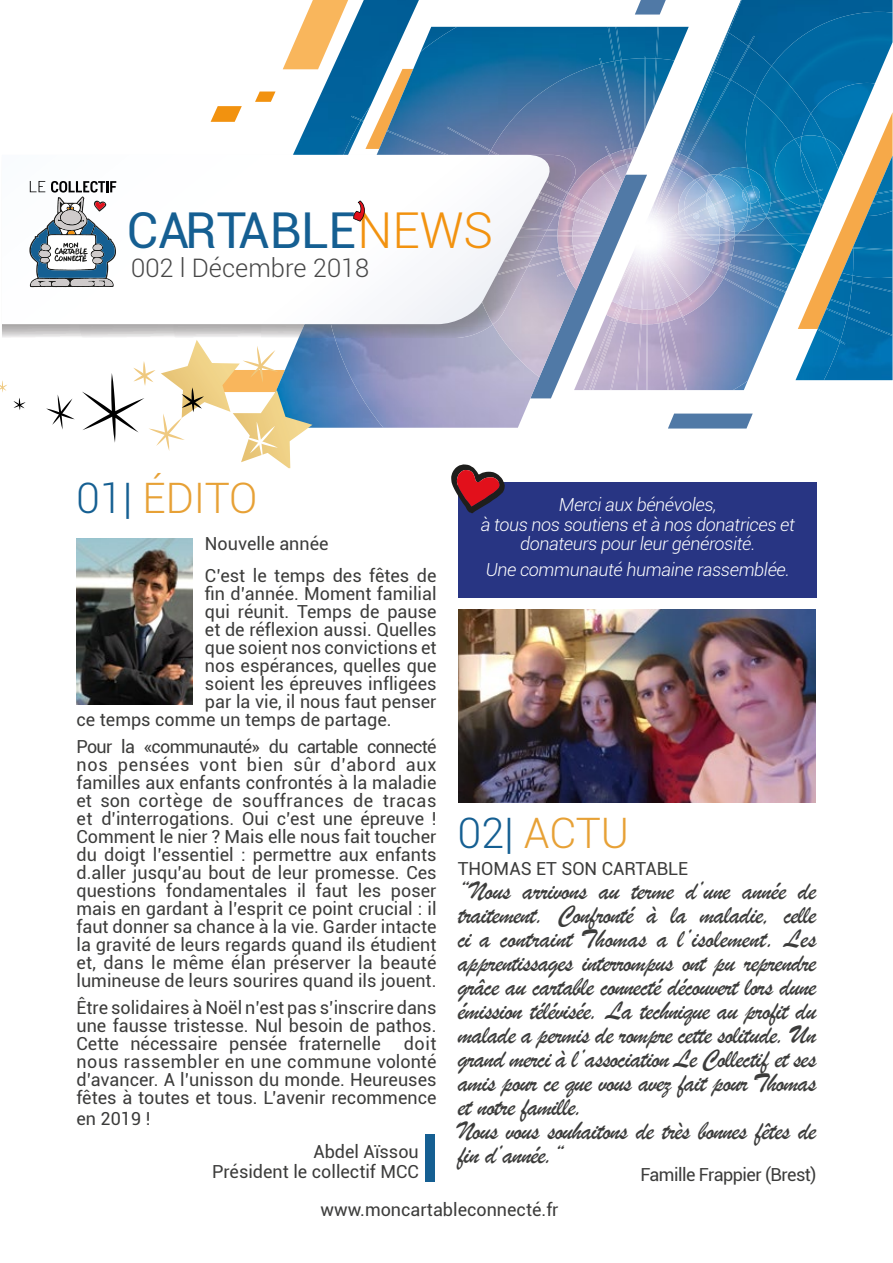
<style>
.page{position:relative;width:893px;height:1263px;background:#fff}
.page>*{position:absolute;margin:0;border:0;box-sizing:border-box;transform-origin:0 0}
.t1{font:49.5px "Roboto";color:#155f92}
.t2{font:300 42px "Roboto";color:#e7a136}
.t3{font:27px/24px "Brush Script";letter-spacing:-.03em;color:#3c3c3b}
.t4{font:300 25.5px "Roboto";color:#474747}
.t5{font:18px/18px "Roboto";color:#3c3c3b;text-align:justify}
.t6{font:italic 300 18px/19.5px "Roboto";letter-spacing:-.02em;color:#fff;text-align:center}
.t7{font:18px "Roboto";letter-spacing:-.03em;color:#3c3c3b}
.s1{font-weight:300;color:#f2920f}
.s2{color:#155f92}
</style>
<div class="page">
<img style="left:260px;top:0;width:632px;height:428px">
<img style="left:335px;top:27px;width:518px;height:401px">
<img style="left:488px;top:58px;width:314px;height:319px">
<img style="left:558px;top:147px;width:176px;height:177px">
<img style="left:656px;top:27px;width:3px;height:32px">
<img style="left:653px;top:58px;width:4px;height:53px">
<img style="left:608px;top:27px;width:13px;height:34px">
<img style="left:620px;top:60px;width:14px;height:88px">
<img style="left:727px;top:0;width:15px;height:33px">
<img style="left:712px;top:32px;width:16px;height:39px">
<img style="left:679px;top:71px;width:34px;height:83px">
<img style="left:677px;top:153px;width:3px;height:11px">
<img style="left:614px;top:61px;width:17px;height:87px">
<img style="left:630px;top:148px;width:44px;height:16px">
<svg style="left:748px;top:36px;width:7px;height:11px"></svg>
<img style="left:730px;top:46px;width:19px;height:34px">
<img style="left:688px;top:79px;width:43px;height:79px">
<img style="left:681px;top:157px;width:8px;height:7px">
<img style="left:644px;top:58px;width:2px;height:72px">
<svg style="left:599px;top:58px;width:3px;height:6px"></svg>
<img style="left:601px;top:64px;width:23px;height:86px">
<img style="left:623px;top:150px;width:5px;height:14px">
<img style="left:676px;top:131px;width:9px;height:21px">
<img style="left:671px;top:152px;width:6px;height:12px">
<svg style="left:283px;top:0;width:130px;height:149px"></svg>
<img style="left:361px;top:120px;width:87px;height:35px">
<img style="left:447px;top:127px;width:44px;height:24px">
<img style="left:490px;top:150px;width:79px;height:5px">
<svg style="left:605px;top:146px;width:5px;height:9px"></svg>
<img style="left:609px;top:155px;width:7px;height:9px">
<img style="left:734px;top:240px;width:10px;height:5px">
<img style="left:732px;top:255px;width:23px;height:9px">
<img style="left:718px;top:251px;width:14px;height:5px">
<img style="left:729px;top:264px;width:60px;height:22px">
<img style="left:718px;top:259px;width:12px;height:6px">
<img style="left:729px;top:266px;width:59px;height:22px">
<img style="left:718px;top:260px;width:11px;height:7px">
<img style="left:847px;top:329px;width:45px;height:7px">
<img style="left:728px;top:268px;width:58px;height:25px">
<img style="left:718px;top:263px;width:10px;height:6px">
<svg style="left:840px;top:341px;width:5px;height:3px"></svg>
<img style="left:817px;top:329px;width:23px;height:13px">
<img style="left:723px;top:277px;width:56px;height:31px">
<img style="left:718px;top:270px;width:6px;height:32px">
<svg style="left:682px;top:316px;width:5px;height:5px"></svg>
<img style="left:676px;top:310px;width:7px;height:7px">
<img style="left:668px;top:321px;width:19px;height:69px">
<img style="left:664px;top:310px;width:5px;height:12px">
<img style="left:669px;top:323px;width:5px;height:67px">
<img style="left:656px;top:310px;width:6px;height:13px">
<img style="left:658px;top:323px;width:11px;height:67px">
<img style="left:647px;top:324px;width:1px;height:66px">
<svg style="left:530px;top:310px;width:117px;height:88px"></svg>
<img style="left:576px;top:164px;width:142px;height:146px">
<img style="left:772px;top:12px;width:120px;height:266px">
<img style="left:755px;top:66px;width:98px;height:209px">
<img style="left:811px;top:83px;width:81px;height:29px">
<img style="left:744px;top:96px;width:77px;height:158px">
<img style="left:772px;top:207px;width:26px;height:3px">
<img style="left:771px;top:210px;width:27px;height:9px">
<img style="left:780px;top:234px;width:18px;height:1px">
<img style="left:789px;top:243px;width:9px;height:3px">
<img style="left:718px;top:167px;width:48px;height:65px">
<img style="left:748px;top:168px;width:24px;height:48px">
<img style="left:752px;top:186px;width:9px;height:5px">
<img style="left:771px;top:139px;width:27px;height:68px">
<img style="left:787px;top:191px;width:11px;height:8px">
<svg style="left:798px;top:112px;width:94px;height:217px"></svg>
<img style="left:717px;top:174px;width:34px;height:58px">
<img style="left:678px;top:180px;width:42px;height:64px">
<img style="left:678px;top:209px;width:6px;height:31px">
<img style="left:734px;top:232px;width:6px;height:4px">
<img style="left:696px;top:175px;width:38px;height:59px">
<img style="left:684px;top:182px;width:36px;height:59px">
<svg style="left:720px;top:234px;width:17px;height:7px"></svg>
<img style="left:684px;top:193px;width:36px;height:47px">
<img style="left:714px;top:175px;width:34px;height:57px">
<img style="left:707px;top:178px;width:27px;height:54px">
<img style="left:719px;top:219px;width:15px;height:7px">
<img style="left:707px;top:190px;width:25px;height:27px">
<svg style="left:726px;top:191px;width:45px;height:33px"></svg>
<img style="left:719px;top:198px;width:8px;height:8px">
<img style="left:706px;top:193px;width:13px;height:33px">
<svg style="left:693px;top:213px;width:7px;height:6px"></svg>
<img style="left:234px;top:324px;width:89px;height:14px">
<img style="left:323px;top:324px;width:170px;height:14px">
<img style="left:554px;top:155px;width:22px;height:169px">
<img style="left:554px;top:155px;width:13px;height:38px">
<img style="left:554px;top:174px;width:7px;height:31px">
<svg style="left:2px;top:155px;width:552px;height:169px"></svg>
<svg style="left:211px;top:106px;width:31px;height:16px"></svg>
<svg style="left:255px;top:92px;width:21px;height:10px"></svg>
<svg style="left:29px;top:181px;width:87px;height:106px"></svg>
<svg style="left:353px;top:200px;width:12px;height:22px"></svg>
<img style="left:77px;top:538px;width:115px;height:167px">
<div style="left:425px;top:1134px;width:9px;height:48px;background:#155f92"></div>
<img style="left:458px;top:609px;width:357px;height:193px">
<div style="left:458px;top:482px;width:358px;height:115px;background:#283583"></div>
<svg style="left:451px;top:464px;width:54px;height:49px"></svg>
<svg style="left:46px;top:395px;width:29px;height:35px"></svg>
<svg style="left:82px;top:340px;width:230px;height:128px"></svg>
<svg style="left:13px;top:398px;width:13px;height:12px"></svg>
<svg style="left:0;top:380px;width:7px;height:12px"></svg>
<h1 class="t1" style="left:127px;top:196px;width:368px">CARTABLE<span class="s1">NEWS</span></h1>
<h3 class="t4" style="left:131px;top:251px;width:240px">002 l Décembre 2018</h3>
<h2 class="t2" style="left:77px;top:469px;width:182px"><span class="s2">01|</span> ÉDITO</h2>
<p class="t5" style="left:205px;top:527px;width:233px;line-height:31.5px">Nouvelle année<br>C’est le temps des fêtes de</p>
<p class="t5" style="left:205px;top:583px;width:233px">fin d’année. Moment familial</p>
<p class="t5" style="left:205px;top:601px;width:233px">qui réunit. Temps de pause</p>
<p class="t5" style="left:205px;top:619px;width:233px">et de réflexion aussi. Quelles</p>
<p class="t5" style="left:205px;top:637px;width:233px">que soient nos convictions et</p>
<p class="t5" style="left:205px;top:655px;width:233px">nos espérances, quelles que</p>
<p class="t5" style="left:205px;top:673px;width:233px">soient les épreuves infligées</p>
<p class="t5" style="left:205px;top:691px;width:233px">par la vie, il nous faut penser</p>
<p class="t5" style="left:77px;top:709px;width:317px">ce temps comme un temps de partage.</p>
<p class="t5" style="left:77px;top:736px;width:362px">Pour la «communauté» du cartable connecté nos pensées vont bien sûr d’abord aux familles aux enfants confrontés à la maladie et son cortège de souffrances de tracas et d’interrogations. Oui c’est une épreuve !<br>Comment le nier ? Mais elle nous fait toucher du doigt l’essentiel : permettre aux enfants d.aller jusqu’au bout de leur promesse. Ces questions fondamentales il faut les poser mais en gardant à l’esprit ce point crucial : il faut donner sa chance à la vie. Garder intacte la gravité de leurs regards quand ils étudient et, dans le même élan préserver la beauté lumineuse de leurs sourires quand ils jouent.</p>
<p class="t5" style="left:77px;top:997px;width:362px">Être solidaires à Noël n’est pas s’inscrire dans une fausse tristesse. Nul besoin de pathos.<br>Cette nécessaire pensée fraternelle</p>
<p class="t6" style="left:481px;top:494px;width:316px">Merci aux bénévoles,<br>à tous nos soutiens et à nos donatrices et donateurs pour leur générosité.</p>
<p class="t6" style="left:486px;top:559px;width:306px">Une communauté humaine rassemblée.</p>
<h2 class="t2" style="left:458px;top:804px;width:173px"><span class="s2">02|</span> ACTU</h2>
<p class="t5" style="left:458px;top:859px;width:232px">THOMAS ET SON CARTABLE</p>
<p class="t3" style="left:458px;top:879px;width:360px">“Nous arrivons au terme d’une année de traitement. Confronté à la maladie, celle ci a contraint Thomas a l’isolement. Les apprentissages interrompus ont pu reprendre grâce au cartable connecté découvert lors dune émission télévisée. La technique au profit du malade a permis de rompre cette solitude. Un grand merci à l’association Le Collectif et ses amis pour ce que vous avez fait pour Thomas et notre famille.<br>Nous vous souhaitons de très bonnes fêtes de fin d’année.“</p>
<p class="t7" style="left:640px;top:1162px;width:177px">Famille Frappier (Brest)</p>
<p class="t5" style="left:77px;top:1033px;width:362px;text-indent:327px">doit nous rassembler en une commune volonté d’avancer. A l’unisson du monde. Heureuses fêtes à toutes et tous. L’avenir recommence</p>
<p class="t5" style="left:77px;top:1109px;width:75px">en 2019 !</p>
<p class="t5" style="left:212px;top:1141px;width:208px;line-height:19.5px;text-align:right">Abdel Aïssou<br>Président le collectif MCC</p>
<p class="t5" style="left:320px;top:1200px;width:240px">www.moncartableconnecté.fr</p>
</div>
